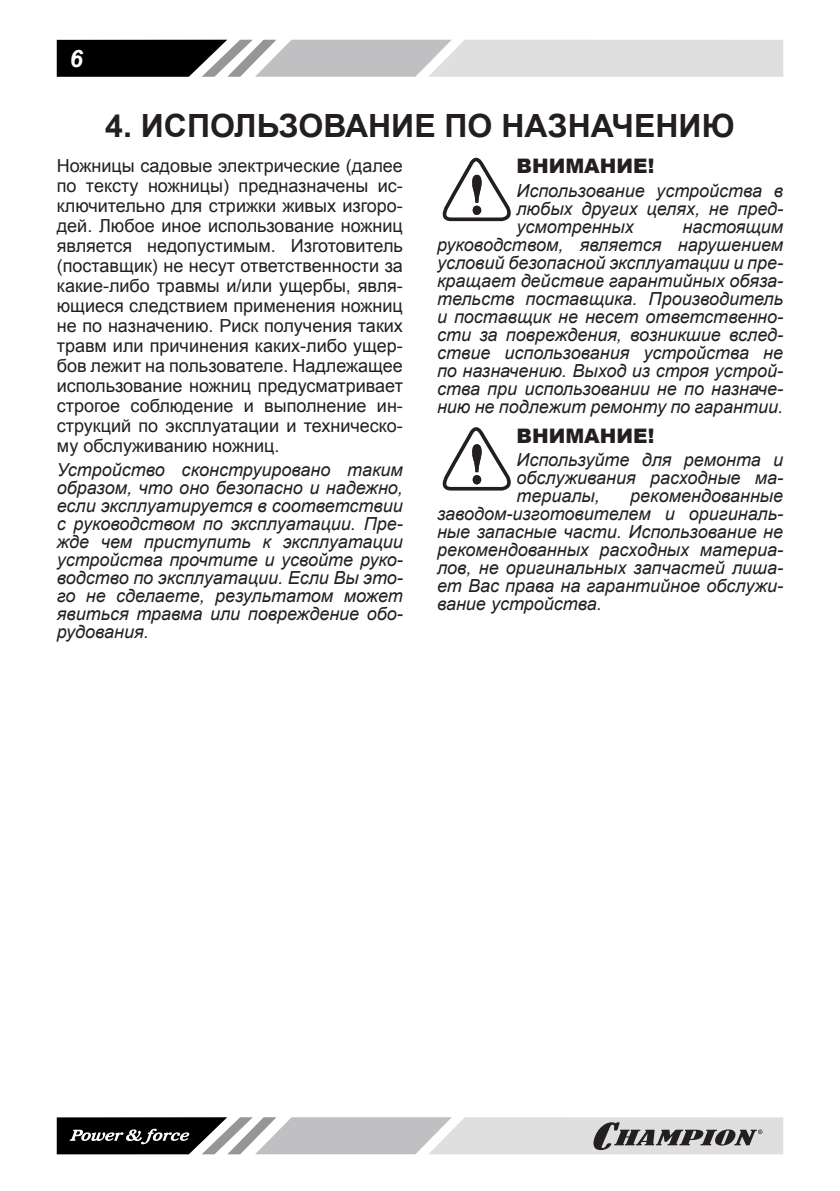
<style>
.page{position:relative;width:840px;height:1191px;background:#fff}
.page>*{position:absolute;margin:0;border:0;box-sizing:border-box;transform-origin:0 0}
.t1{font:700 32px "Arial";color:#241f1f}
.t2{font:italic 700 24px "Arial";color:#fff}
.t3{font:900 20px "Arial";color:#241f1f}
.t4{font:italic 18px/18px "Arial";color:#241f1f;text-align:justify}
.t5{font:18px/20px "Arial";color:#241f1f;text-align:justify}
</style>
<div class="page">
<svg style="left:57px;top:40px;width:725px;height:37px;background:#aaa9aa"></svg>
<svg style="left:57px;top:1117px;width:725px;height:37px;background:#a3a2a3"></svg>
<svg style="left:442px;top:158px;width:69px;height:63px"></svg>
<svg style="left:442px;top:427px;width:69px;height:63px"></svg>
<h2 class="t2" style="left:70px;top:44px;width:15px">6</h2>
<h1 class="t1" style="left:105px;top:104px;width:630px">4. ИСПОЛЬЗОВАНИЕ ПО НАЗНАЧЕНИЮ</h1>
<p class="t5" style="left:57px;top:156px;width:347px">Ножницы садовые электрические (далее по тексту ножницы) предназначены ис&shy;ключительно для стрижки живых изгоро&shy;дей. Любое иное использование ножниц является недопустимым. Изготовитель (поставщик) не несут ответственности за какие-либо травмы и/или ущербы, явля&shy;ющиеся следствием применения ножниц не по назначению. Риск получения таких травм или причинения каких-либо ущер&shy;бов лежит на пользователе. Надлежащее использование ножниц предусматривает строгое соблюдение и выполнение ин&shy;струкций по эксплуатации и техническо&shy;му обслуживанию ножниц.</p>
<p class="t4" style="left:57px;top:460px;width:347px">Устройство сконструировано таким образом, что оно безопасно и надежно, если эксплуатируется в соответствии с руководством по эксплуатации. Пре&shy;жде чем приступить к эксплуатации устройства прочтите и усвойте руко&shy;водство по эксплуатации. Если Вы это&shy;го не сделаете, результатом может явиться травма или повреждение обо&shy;рудования.</p>
<p class="t3" style="left:516px;top:151px;width:139px">ВНИМАНИЕ!</p>
<p class="t4" style="left:516px;top:182px;width:268px">Использование устройства в любых других целях, не пред&shy;усмотренных</p>
<p class="t4" style="left:437px;top:218px;width:347px;text-indent:245px">настоящим руководством, является нарушением условий безопасной эксплуатации и пре&shy;кращает действие гарантийных обяза&shy;тельств поставщика. Производитель и поставщик не несет ответственно&shy;сти за повреждения, возникшие вслед&shy;ствие использования устройства не по назначению. Выход из строя устрой&shy;ства при использовании не по назначе&shy;нию не подлежит ремонту по гарантии.</p>
<p class="t3" style="left:516px;top:421px;width:139px">ВНИМАНИЕ!</p>
<p class="t4" style="left:516px;top:451px;width:268px">Используйте для ремонта и обслуживания расходные ма&shy;териалы,</p>
<p class="t4" style="left:437px;top:487px;width:347px;text-indent:193px">рекомендованные заводом-изготовителем и оригиналь&shy;ные запасные части. Использование не рекомендованных расходных материа&shy;лов, не оригинальных запчастей лиша&shy;ет Вас права на гарантийное обслужи&shy;вание устройства.</p>
</div>
